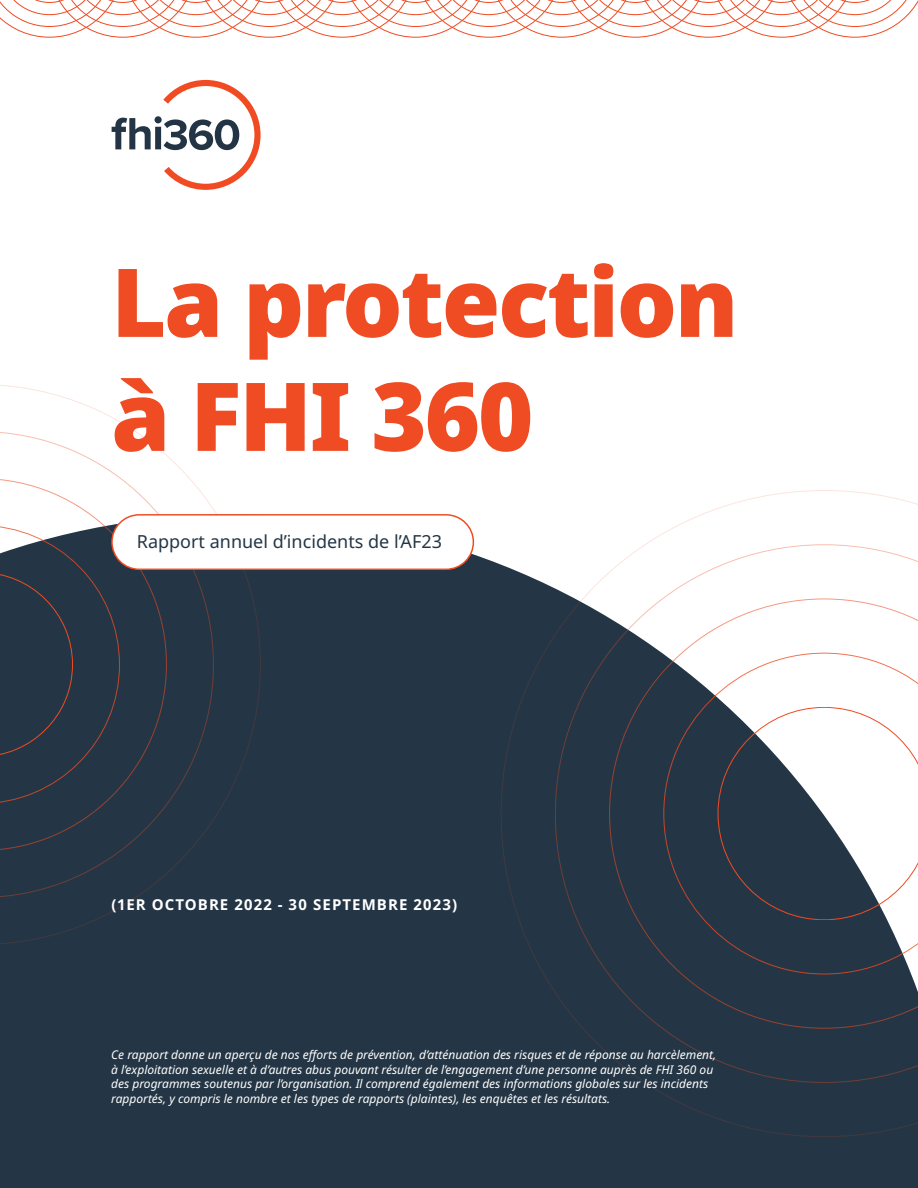
<style>
.page{position:relative;width:918px;height:1188px;background:#fff}
.page>*{position:absolute;margin:0;border:0;box-sizing:border-box;transform-origin:0 0}
.t1{font:900 94.95px/114px "Noto Sans";letter-spacing:-.025em;color:#f04c23}
.t2{font:18px "Noto Sans";color:#243645}
.t3{font:700 15px "Noto Sans";letter-spacing:.07em;color:#fff}
.t4{font:italic 12px/14.4px "Noto Sans";color:#fff}
</style>
<div class="page">
<div style="left:0;top:514px;width:918px;height:674px;background:#243645"></div>
<svg style="left:501px;top:490px;width:417px;height:647px"></svg>
<svg style="left:0;top:385px;width:261px;height:560px"></svg>
<svg style="left:112px;top:80px;width:149px;height:110px"></svg>
<div style="left:112px;top:515px;width:361px;height:54px;background:#fff;border-radius:27px"></div>
<div style="left:111px;top:514px;width:363px;height:56px;border:2px solid #f04c23;border-radius:27px"></div>
<svg style="left:0;top:0;width:918px;height:37px"></svg>
<p class="t1" style="left:111px;top:245px;width:629px">La protection à FHI 360</p>
<p class="t2" style="left:137px;top:529px;width:307px">Rapport annuel d’incidents de l’AF23</p>
<p class="t3" style="left:112px;top:894px;width:347px">(1ER OCTOBRE 2022 - 30 SEPTEMBRE 2023)</p>
<p class="t4" style="left:111px;top:1048px;width:607px">Ce rapport donne un aperçu de nos efforts de prévention, d’atténuation des risques et de réponse au harcèlement, à l’exploitation sexuelle et à d’autres abus pouvant résulter de l’engagement d’une personne auprès de FHI 360 ou des programmes soutenus par l’organisation. Il comprend également des informations globales sur les incidents rapportés, y compris le nombre et les types de rapports (plaintes), les enquêtes et les résultats.</p>
</div>
